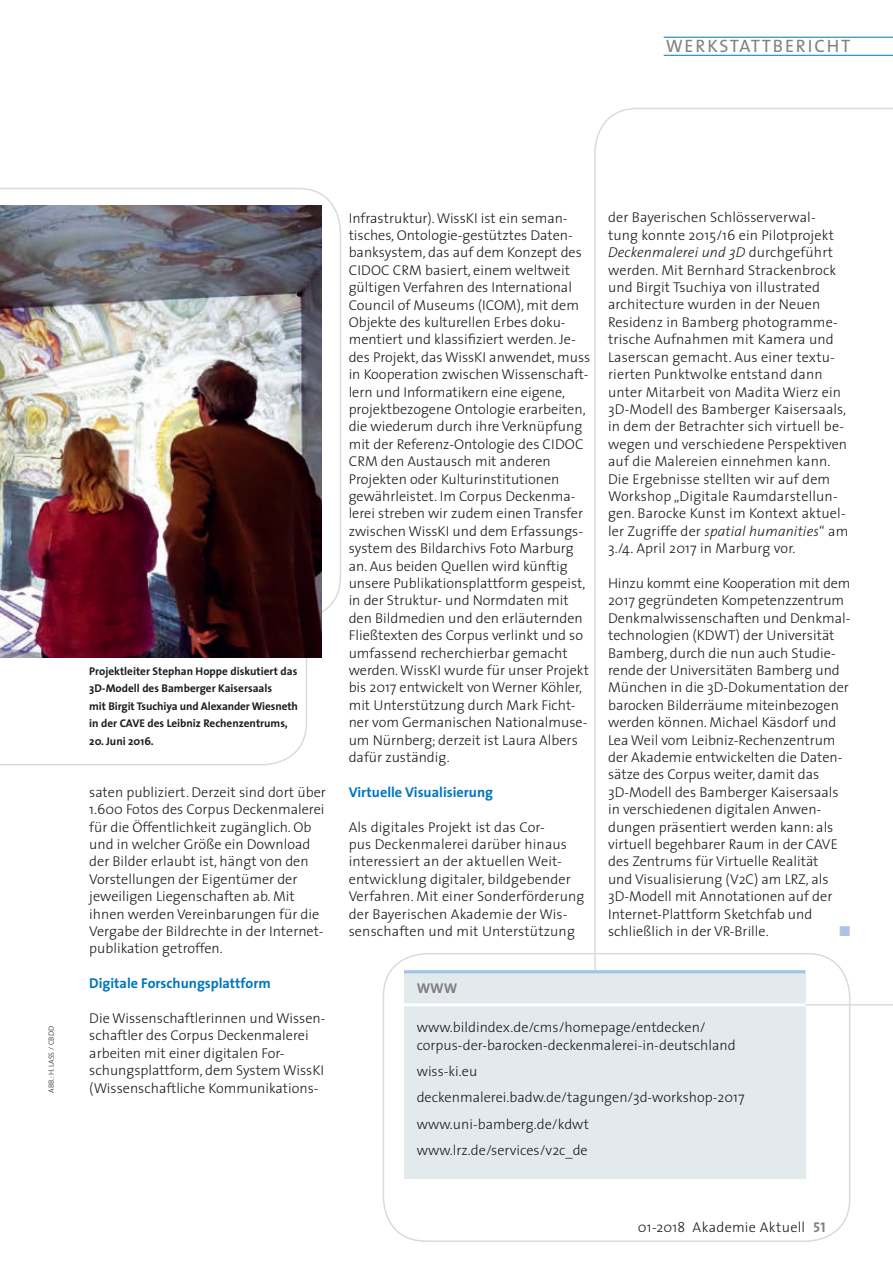
<style>
.page{position:relative;width:893px;height:1263px;background:#fff}
.page>*{position:absolute;margin:0;border:0;box-sizing:border-box;transform-origin:0 0}
.t1{font:18px "The Sans";letter-spacing:.1em;color:#818084}
.t2{font:300 14.25px/17.4px "The Sans";color:#1b1c20}
.t3{font:700 14.25px "The Sans";color:#0076be}
.t4{font:300 14.25px "The Sans";letter-spacing:.02em;color:#1b1c20}
.t5{font:700 14.25px "The Sans";color:#818084}
.t6{font:14.25px "Zapf Dingbats ITC";color:#acc3e5}
.t7{font:700 11.25px/17.4px "The Sans";color:#1b1c20}
.t8{font:7.5px "The Sans Light Caps";color:#1b1c20}
.s1{font-style:italic}
.s2{font-family:"The Sans Bold Caps";font-weight:400;color:#818084}
</style>
<div class="page">
<svg style="left:594px;top:108px;width:299px;height:898px"></svg>
<div style="left:383px;top:953px;width:467px;height:289px;border:2px solid #d8dadc;border-radius:43px"></div>
<svg style="left:0;top:188px;width:341px;height:425px"></svg>
<div style="left:404px;top:970px;width:401px;height:209px;background:#e3eaee"></div>
<hr style="left:404px;top:970px;width:401px;height:3px;background:#a2c3e7">
<hr style="left:404px;top:1003px;width:401px;height:3px;background:#fff">
<img style="left:0;top:205px;width:322px;height:453px">
<hr style="left:664px;top:55px;width:229px;height:1px;background:#0076be">
<hr style="left:664px;top:37px;width:229px;height:1px;background:#0076be">
<p class="t1" style="left:666px;top:31px;width:186px">WERKSTATTBERICHT</p>
<p class="t8" style="left:45px;top:1093px;width:68px;rotate:-90deg">ABB.: H. LASS / CBDD</p>
<p class="t7" style="left:89px;top:662px;width:210px">Projektleiter Stephan Hoppe diskutiert das 3D-Modell des Bamberger Kaisersaals<br>mit Birgit Tsuchiya und Alexander Wiesneth in der CAVE des Leibniz Rechenzentrums,</p>
<p class="t7" style="left:89px;top:732px;width:66px">20. Juni 2016.</p>
<p class="t2" style="left:89px;top:783px;width:238px">saten publiziert. Derzeit sind dort über 1.600 Fotos des Corpus Deckenmalerei für die Öffentlichkeit zugänglich. Ob und in welcher Größe ein Download der Bilder erlaubt ist, hängt von den Vorstellungen der Eigentümer der jeweiligen Liegenschaften ab. Mit ihnen werden Vereinbarungen für die Vergabe der Bildrechte in der Internet&shy;publikation getroffen.</p>
<p class="t3" style="left:89px;top:971px;width:183px">Digitale Forschungsplattform</p>
<p class="t2" style="left:89px;top:1009px;width:238px">Die Wissenschaftlerinnen und Wissen&shy;schaftler des Corpus Deckenmalerei arbeiten mit einer digitalen For&shy;schungsplattform, dem System WissKI (Wissenschaftliche Kommunikations-</p>
<p class="t2" style="left:349px;top:209px;width:243px">Infrastruktur). WissKI ist ein seman&shy;tisches, Ontologie-gestütztes Daten&shy;banksystem, das auf dem Konzept des CIDOC CRM basiert, einem weltweit gültigen Verfahren des International Council of Museums (ICOM), mit dem Objekte des kulturellen Erbes doku&shy;mentiert und klassifiziert werden. Je&shy;des Projekt, das WissKI anwendet, muss in Kooperation zwischen Wissenschaft&shy;lern und Informatikern eine eigene, projektbezogene Ontologie erarbeiten, die wiederum durch ihre Verknüpfung mit der Referenz-Ontologie des CIDOC CRM den Austausch mit anderen Projekten oder Kulturinstitutionen gewährleistet. Im Corpus Deckenma&shy;lerei streben wir zudem einen Transfer zwischen WissKI und dem Erfassungs&shy;system des Bildarchivs Foto Marburg an. Aus beiden Quellen wird künftig unsere Publikationsplattform gespeist, in der Struktur- und Normdaten mit den Bildmedien und den erläuternden Fließtexten des Corpus verlinkt und so umfassend recherchierbar gemacht werden. WissKI wurde für unser Projekt bis 2017 entwickelt von Werner Köhler, mit Unterstützung durch Mark Ficht&shy;ner vom Germanischen Nationalmuse&shy;um Nürnberg; derzeit ist Laura Albers dafür zuständig.</p>
<p class="t3" style="left:349px;top:780px;width:146px">Virtuelle Visualisierung</p>
<p class="t2" style="left:349px;top:817px;width:237px">Als digitales Projekt ist das Cor-<br>pus Deckenmalerei darüber hinaus interessiert an der aktuellen Weit&shy;entwicklung digitaler, bildgebender Verfahren. Mit einer Sonderförderung der Bayerischen Akademie der Wis&shy;senschaften und mit Unterstützung</p>
<p class="t2" style="left:608px;top:208px;width:242px">der Bayerischen Schlösserverwal&shy;tung konnte 2015/16 ein Pilotprojekt <span class="s1">Deckenmalerei und 3D</span> durchgeführt werden. Mit Bernhard Strackenbrock und Birgit Tsuchiya von illustrated architecture wurden in der Neuen Residenz in Bamberg photogramme&shy;trische Aufnahmen mit Kamera und Laserscan gemacht. Aus einer textu&shy;rierten Punktwolke entstand dann unter Mitarbeit von Madita Wierz ein 3D-Modell des Bamberger Kaisersaals, in dem der Betrachter sich virtuell be&shy;wegen und verschiedene Perspektiven auf die Malereien einnehmen kann.<br>Die Ergebnisse stellten wir auf dem Workshop „Digitale Raumdarstellun&shy;gen. Barocke Kunst im Kontext aktuel&shy;ler Zugriffe der <span class="s1">spatial humanities</span>“ am 3./4. April 2017 in Marburg vor.</p>
<p class="t2" style="left:608px;top:574px;width:244px">Hinzu kommt eine Kooperation mit dem 2017 gegründeten Kompetenzzentrum Denkmalwissenschaften und Denkmal&shy;technologien (KDWT) der Universität Bamberg, durch die nun auch Studie&shy;rende der Universitäten Bamberg und München in die 3D-Dokumentation der barocken Bilderräume miteinbezogen werden können. Michael Käsdorf und Lea Weil vom Leibniz-Rechenzentrum der Akademie entwickelten die Daten&shy;sätze des Corpus weiter, damit das 3D-Modell des Bamberger Kaisersaals in verschiedenen digitalen Anwen&shy;dungen präsentiert werden kann: als virtuell begehbarer Raum in der CAVE des Zentrums für Virtuelle Realität<br>und Visualisierung (V2C) am LRZ, als 3D-Modell mit Annotationen auf der Internet-Plattform Sketchfab und schließlich in der VR-Brille.</p>
<p class="t6" style="left:840px;top:924px;width:12px">■</p>
<p class="t5" style="left:417px;top:977px;width:42px">WWW</p>
<p class="t2" style="left:417px;top:1018px;width:320px">www.bildindex.de/cms/homepage/entdecken/ corpus-der-barocken-deckenmalerei-in-deutschland</p>
<p class="t2" style="left:417px;top:1058px;width:329px;line-height:26.2px">wiss-ki.eu deckenmalerei.badw.de/tagungen/3d-workshop-2017 www.uni-bamberg.de/kdwt www.lrz.de/services/v2c_de</p>
<p class="t4" style="left:638px;top:1215px;width:189px">01-2018 Akademie Aktuell <span class="s2">51</span></p>
</div>
